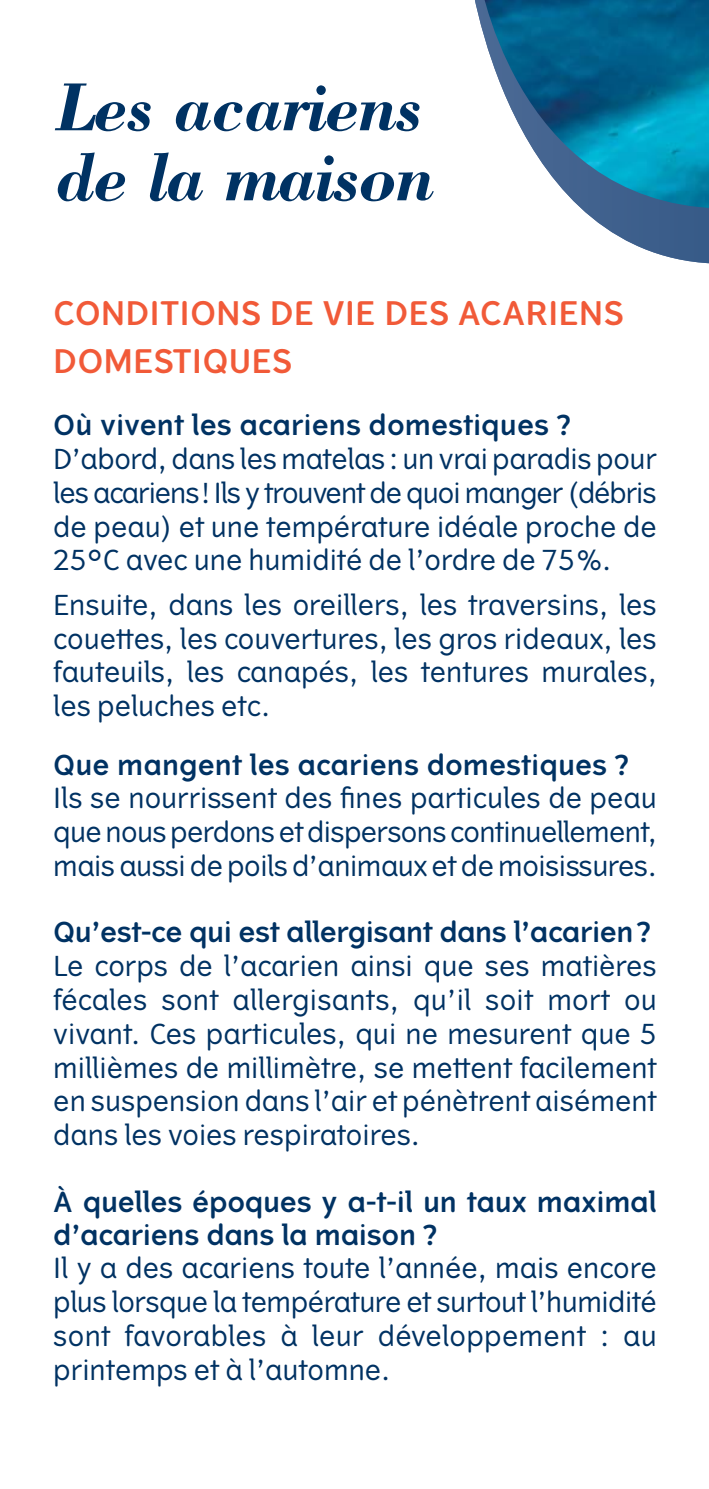
<style>
.page{position:relative;width:709px;height:1489px;background:#fff}
.page>*{position:absolute;margin:0;border:0;box-sizing:border-box;transform-origin:0 0}
.t1{font:italic 700 70px/70px "Bodoni";letter-spacing:-.025em;color:#003263}
.t2{font:600 32.5px/48.5px "Vertigo";color:#f15a38}
.t3{font:27.5px/33.8px "Vertigo";color:#003263;text-align:justify}
.t4{font:600 27.5px/33px "Vertigo";letter-spacing:-.01em;color:#003263}
</style>
<div class="page">
<svg style="left:475px;top:0;width:234px;height:264px"></svg>
<img style="left:483px;top:0;width:226px;height:209px">
<h1 class="t1" style="left:56px;top:79px;width:380px">Les acariens de la maison</h1>
<p class="t2" style="left:53px;top:291px;width:571px">CONDITIONS DE VIE DES ACARIENS<br>DOMESTIQUES</p>
<p class="t4" style="left:53px;top:411px;width:521px">Où vivent les acariens domestiques ?</p>
<p class="t3" style="left:53px;top:444px;width:605px">D’abord, dans les matelas : un vrai paradis pour les acariens! Ils y trouvent de quoi manger (débris de peau) et une température idéale proche de 25°C avec une humidité de l’ordre de 75%.</p>
<p class="t3" style="left:53px;top:590px;width:605px">Ensuite, dans les oreillers, les traversins, les couettes, les couvertures, les gros rideaux, les fauteuils, les canapés, les tentures murales, les peluches etc.</p>
<p class="t4" style="left:53px;top:750px;width:579px">Que mangent les acariens domestiques ?</p>
<p class="t3" style="left:53px;top:784px;width:605px">Ils se nourrissent des fines particules de peau que nous perdons et dispersons continuellement, mais aussi de poils d’animaux et de moisissures.</p>
<p class="t4" style="left:53px;top:918px;width:601px">Qu’est-ce qui est allergisant dans l’acarien?</p>
<p class="t3" style="left:53px;top:951px;width:605px">Le corps de l’acarien ainsi que ses matières fécales sont allergisants, qu’il soit mort ou vivant. Ces particules, qui ne mesurent que 5 millièmes de millimètre, se mettent facilement en suspension dans l’air et pénètrent aisément dans les voies respiratoires.</p>
<p class="t4" style="left:53px;top:1187px;width:605px">À quelles époques y a-t-il un taux maximal d’acariens dans la maison ?</p>
<p class="t3" style="left:53px;top:1253px;width:605px">Il y a des acariens toute l’année, mais encore plus lorsque la température et surtout l’humidité sont favorables à leur développement : au printemps et à l’automne.</p>
</div>
